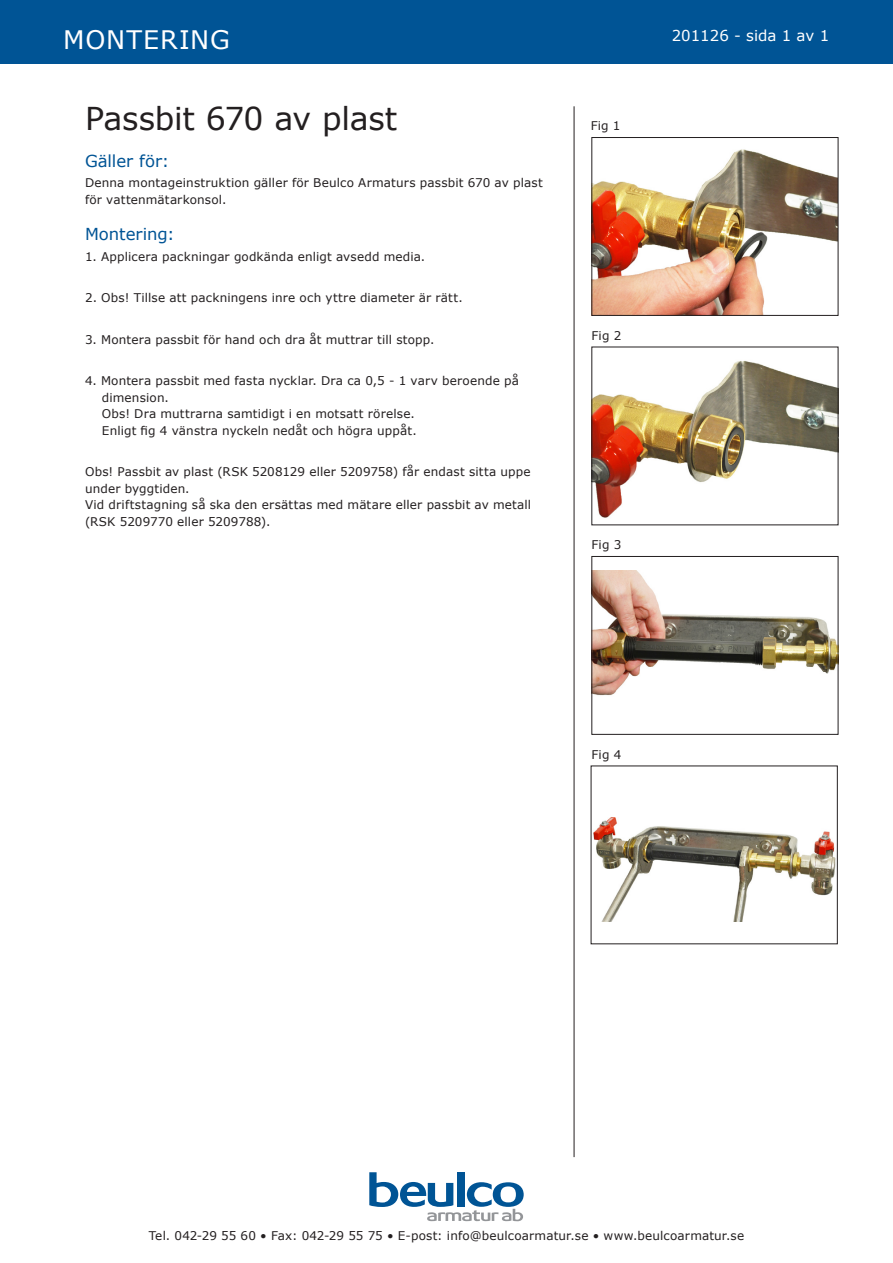
<style>
.page{position:relative;width:893px;height:1263px;background:#fff}
.page>*{position:absolute;margin:0;border:0;box-sizing:border-box;transform-origin:0 0}
.t1{font:31.5px "Verdana";letter-spacing:-.01em;color:#231f20}
.t2{font:25.5px "Verdana";letter-spacing:.03em;color:#fff}
.Mellanrubrik{font:16.5px "Verdana";color:#005495}
.t3{font:15px "Verdana";color:#fff}
.Brödtext{font:12px/16.5px "Verdana";letter-spacing:.01em;color:#231f20}
</style>
<div class="page">
<div style="left:0;top:0;width:893px;height:64px;background:#005495"></div>
<svg style="left:369px;top:1172px;width:155px;height:49px"></svg>
<hr style="left:574px;top:106px;width:1px;height:1051px;background:#231f20">
<img style="left:593px;top:149px;width:243px;height:165px">
<div style="left:591px;top:137px;width:247px;height:179px;border:1px solid #231f20"></div>
<img style="left:593px;top:361px;width:243px;height:157px">
<img style="left:593px;top:570px;width:243px;height:126px">
<div style="left:591px;top:556px;width:247px;height:179px;border:1px solid #231f20"></div>
<img style="left:593px;top:817px;width:243px;height:104px">
<h2 class="t2" style="left:63px;top:23px;width:168px">MONTERING</h2>
<h1 class="t1" style="left:85px;top:97px;width:314px">Passbit 670 av plast</h1>
<p class="Mellanrubrik" style="left:85px;top:149px;width:86px">Gäller för:</p>
<p class="Brödtext" style="left:85px;top:175px;width:459px">Denna montageinstruktion gäller för Beulco Armaturs passbit 670 av plast för vattenmätarkonsol.</p>
<p class="Mellanrubrik" style="left:85px;top:223px;width:91px">Montering:</p>
<p class="Brödtext" style="left:85px;top:248px;width:342px">1. Applicera packningar godkända enligt avsedd media.</p>
<p class="Brödtext" style="left:85px;top:289px;width:379px">2. Obs! Tillse att packningens inre och yttre diameter är rätt.</p>
<p class="Brödtext" style="left:85px;top:331px;width:351px">3. Montera passbit för hand och dra åt muttrar till stopp.</p>
<p class="Brödtext" style="left:102px;top:372px;width:419px;text-indent:-17px">4. Montera passbit med fasta nycklar. Dra ca 0,5 - 1 varv beroende på dimension.<br>Obs! Dra muttrarna samtidigt i en motsatt rörelse.<br>Enligt fig 4 vänstra nyckeln nedåt och högra uppåt.</p>
<p class="Brödtext" style="left:85px;top:463px;width:448px">Obs! Passbit av plast (RSK 5208129 eller 5209758) får endast sitta uppe under byggtiden.<br>Vid driftstagning så ska den ersättas med mätare eller passbit av metall (RSK 5209770 eller 5209788).</p>
<p class="Brödtext" style="left:591px;top:117px;width:31px">Fig 1</p>
<p class="Brödtext" style="left:591px;top:327px;width:31px">Fig 2</p>
<p class="Brödtext" style="left:591px;top:536px;width:31px">Fig 3</p>
<p class="t3" style="left:672px;top:26px;width:159px">201126 - sida 1 av 1</p>
<p class="Brödtext" style="left:591px;top:746px;width:31px">Fig 4</p>
<p class="Brödtext" style="left:149px;top:1228px;width:597px">Tel. 042-29 55 60 • Fax: 042-29 55 75 • E-post: info@beulcoarmatur.se • www.beulcoarmatur.se</p>
</div>
